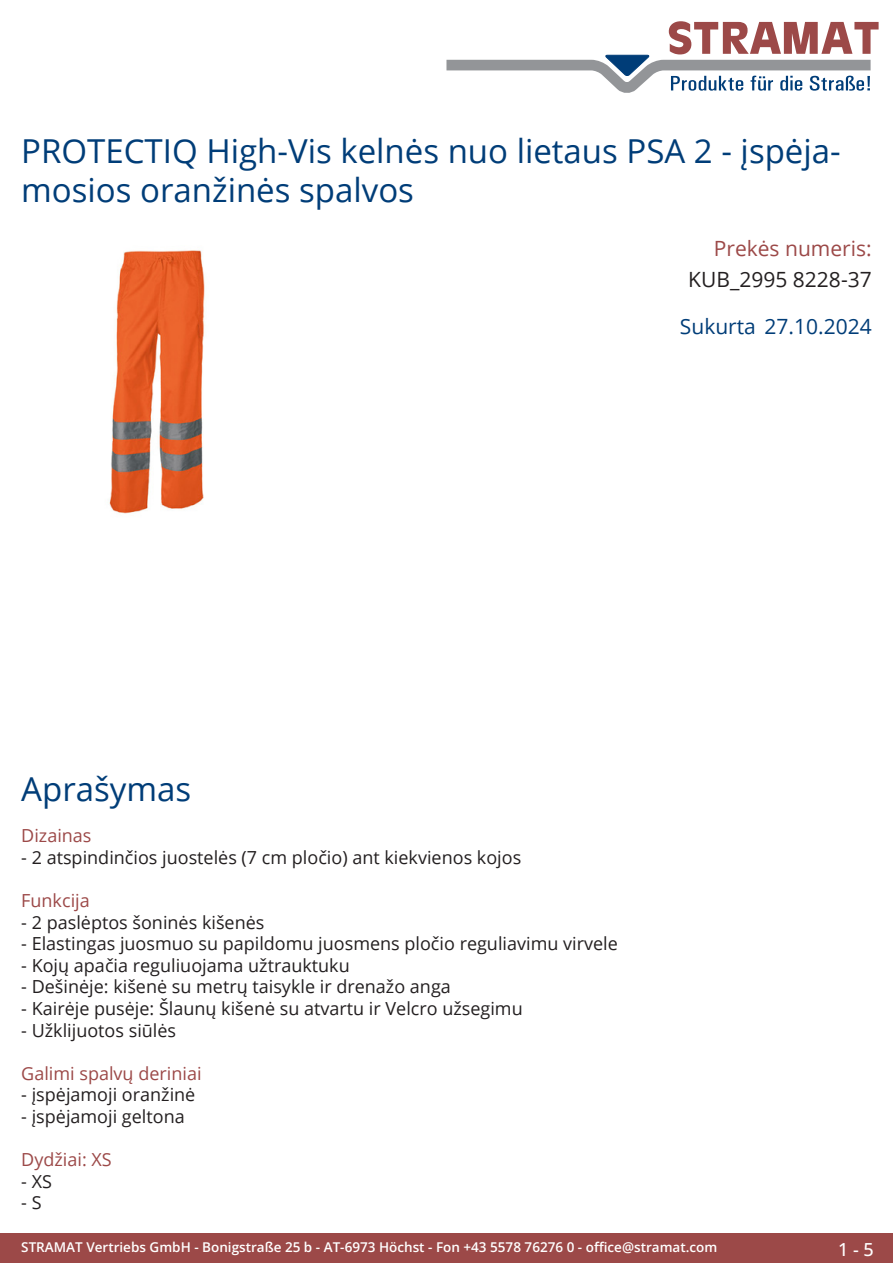
<style>
.page{position:relative;width:893px;height:1263px;background:#fff}
.page>*{position:absolute;margin:0;border:0;box-sizing:border-box;transform-origin:0 0}
.Produkttitel{font:33px/39.6px "Open Sans";color:#003d78}
.Erstellungsdatum{font:21px "Open Sans";color:#003d78}
.TechDaten_Inhalt{font:21px "Open Sans";color:#231f20}
.TechDaten_Überschrif{font:21px "Open Sans";color:#9c4948}
.Beschreibung_Text{font:18px "Open Sans";color:#231f20}
.Beschreibung_Text-2{font:18px "Open Sans";color:#9c4948}
.t1{font:500 18px "Open Sans";color:#fff}
.t2{font:600 13.5px "Open Sans";color:#fff}
</style>
<div class="page">
<div style="left:0;top:1233px;width:893px;height:30px;background:#9c4948"></div>
<svg style="left:446px;top:21px;width:433px;height:72px"></svg>
<img style="left:109px;top:250px;width:96px;height:264px">
<p class="Produkttitel" style="left:21px;top:130px;width:818px">PROTECTIQ High-Vis kelnės nuo lietaus PSA 2 - įspėja&shy;mosios oranžinės spalvos</p>
<p class="TechDaten_Überschrif" style="left:714px;top:234px;width:159px">Prekės numeris:</p>
<p class="TechDaten_Inhalt" style="left:688px;top:265px;width:185px">KUB_2995 8228-37</p>
<p class="Erstellungsdatum" style="left:680px;top:312px;width:193px">Sukurta 27.10.2024</p>
<p class="Produkttitel" style="left:21px;top:768px;width:172px">Aprašymas</p>
<p class="Beschreibung_Text-2" style="left:21px;top:823px;width:72px">Dizainas</p>
<p class="Beschreibung_Text" style="left:21px;top:845px;width:501px">- 2 atspindinčios juostelės (7 cm pločio) ant kiekvienos kojos</p>
<p class="Beschreibung_Text-2" style="left:21px;top:888px;width:70px">Funkcija</p>
<p class="Beschreibung_Text" style="left:21px;top:910px;width:245px">- 2 paslėptos šoninės kišenės</p>
<p class="Beschreibung_Text" style="left:21px;top:931px;width:598px">- Elastingas juosmuo su papildomu juosmens pločio reguliavimu virvele</p>
<p class="Beschreibung_Text" style="left:21px;top:953px;width:330px">- Kojų apačia reguliuojama užtrauktuku</p>
<p class="Beschreibung_Text" style="left:21px;top:974px;width:431px">- Dešinėje: kišenė su metrų taisykle ir drenažo anga</p>
<p class="Beschreibung_Text" style="left:21px;top:996px;width:503px">- Kairėje pusėje: Šlaunų kišenė su atvartu ir Velcro užsegimu</p>
<p class="Beschreibung_Text" style="left:21px;top:1018px;width:156px">- Užklijuotos siūlės</p>
<p class="Beschreibung_Text-2" style="left:21px;top:1061px;width:182px">Galimi spalvų deriniai</p>
<p class="Beschreibung_Text" style="left:21px;top:1082px;width:176px">- įspėjamoji oranžinė</p>
<p class="Beschreibung_Text" style="left:21px;top:1104px;width:165px">- įspėjamoji geltona</p>
<p class="Beschreibung_Text-2" style="left:21px;top:1147px;width:92px">Dydžiai: XS</p>
<p class="Beschreibung_Text" style="left:21px;top:1169px;width:32px">- XS</p>
<p class="Beschreibung_Text" style="left:21px;top:1190px;width:22px">- S</p>
<p class="t2" style="left:21px;top:1238px;width:698px">STRAMAT Vertriebs GmbH - Bonigstraße 25 b - AT-6973 Höchst - Fon +43 5578 76276 0 - office@stramat.com</p>
<p class="t1" style="left:838px;top:1237px;width:37px">1 - 5</p>
</div>
